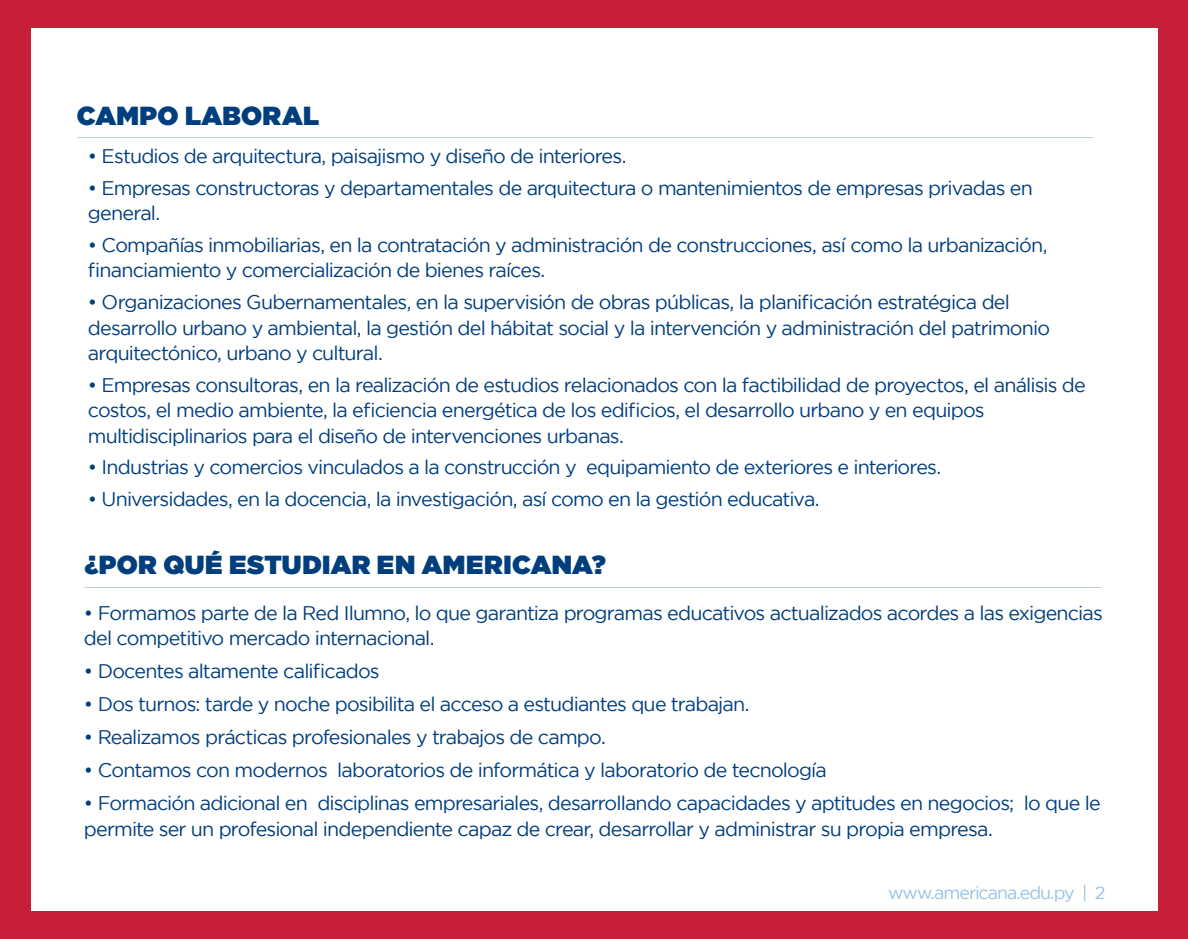
<style>
.page{position:relative;width:1188px;height:939px;background:#fff}
.page>*{position:absolute;margin:0;border:0;box-sizing:border-box;transform-origin:0 0}
.t1{font:900 25.95px "Gotham";letter-spacing:.01em;color:#003e7e}
.t2{font:19.65px/25.5px "Gotham";letter-spacing:-.04em;color:#003e7e}
.t3{font:17.85px "Gotham";letter-spacing:-.06em;color:#98c2e8}
</style>
<div class="page">
<div style="left:0;top:0;width:1188px;height:938px;background:#c71f3a"></div>
<div style="left:31px;top:28px;width:1126px;height:882px;background:#fff"></div>
<h1 class="t1" style="left:77px;top:97px;width:244px">CAMPO LABORAL</h1>
<p class="t2" style="left:88px;top:143px;width:540px">• Estudios de arquitectura, paisajismo y diseño de interiores.</p>
<p class="t2" style="left:88px;top:175px;width:946px">• Empresas constructoras y departamentales de arquitectura o mantenimientos de empresas privadas en general.</p>
<p class="t2" style="left:88px;top:232px;width:961px">• Compañías inmobiliarias, en la contratación y administración de construcciones, así como la urbanización, financiamiento y comercialización de bienes raíces.</p>
<p class="t2" style="left:88px;top:289px;width:964px">• Organizaciones Gubernamentales, en la supervisión de obras públicas, la planificación estratégica del desarrollo urbano y ambiental, la gestión del hábitat social y la intervención y administración del patrimonio arquitectónico, urbano y cultural.</p>
<p class="t2" style="left:88px;top:371px;width:1000px">• Empresas consultoras, en la realización de estudios relacionados con la factibilidad de proyectos, el análisis de costos, el medio ambiente, la eficiencia energética de los edificios, el desarrollo urbano y en equipos multidisciplinarios para el diseño de intervenciones urbanas.</p>
<p class="t2" style="left:88px;top:454px;width:855px">• Industrias y comercios vinculados a la construcción y equipamiento de exteriores e interiores.</p>
<p class="t2" style="left:88px;top:485px;width:733px">• Universidades, en la docencia, la investigación, así como en la gestión educativa.</p>
<h1 class="t1" style="left:85px;top:546px;width:522px">¿POR QUÉ ESTUDIAR EN AMERICANA?</h1>
<p class="t2" style="left:84px;top:599px;width:1020px">• Formamos parte de la Red Ilumno, lo que garantiza programas educativos actualizados acordes a las exigencias del competitivo mercado internacional.</p>
<p class="t2" style="left:84px;top:658px;width:297px">• Docentes altamente calificados</p>
<p class="t2" style="left:84px;top:691px;width:667px">• Dos turnos: tarde y noche posibilita el acceso a estudiantes que trabajan.</p>
<p class="t2" style="left:84px;top:724px;width:523px">• Realizamos prácticas profesionales y trabajos de campo.</p>
<p class="t2" style="left:84px;top:757px;width:744px">• Contamos con modernos laboratorios de informática y laboratorio de tecnología</p>
<p class="t2" style="left:84px;top:790px;width:1018px">• Formación adicional en disciplinas empresariales, desarrollando capacidades y aptitudes en negocios; lo que le permite ser un profesional independiente capaz de crear, desarrollar y administrar su propia empresa.</p>
<p class="t3" style="left:888px;top:881px;width:219px">www.americana.edu.py | 2</p>
</div>
